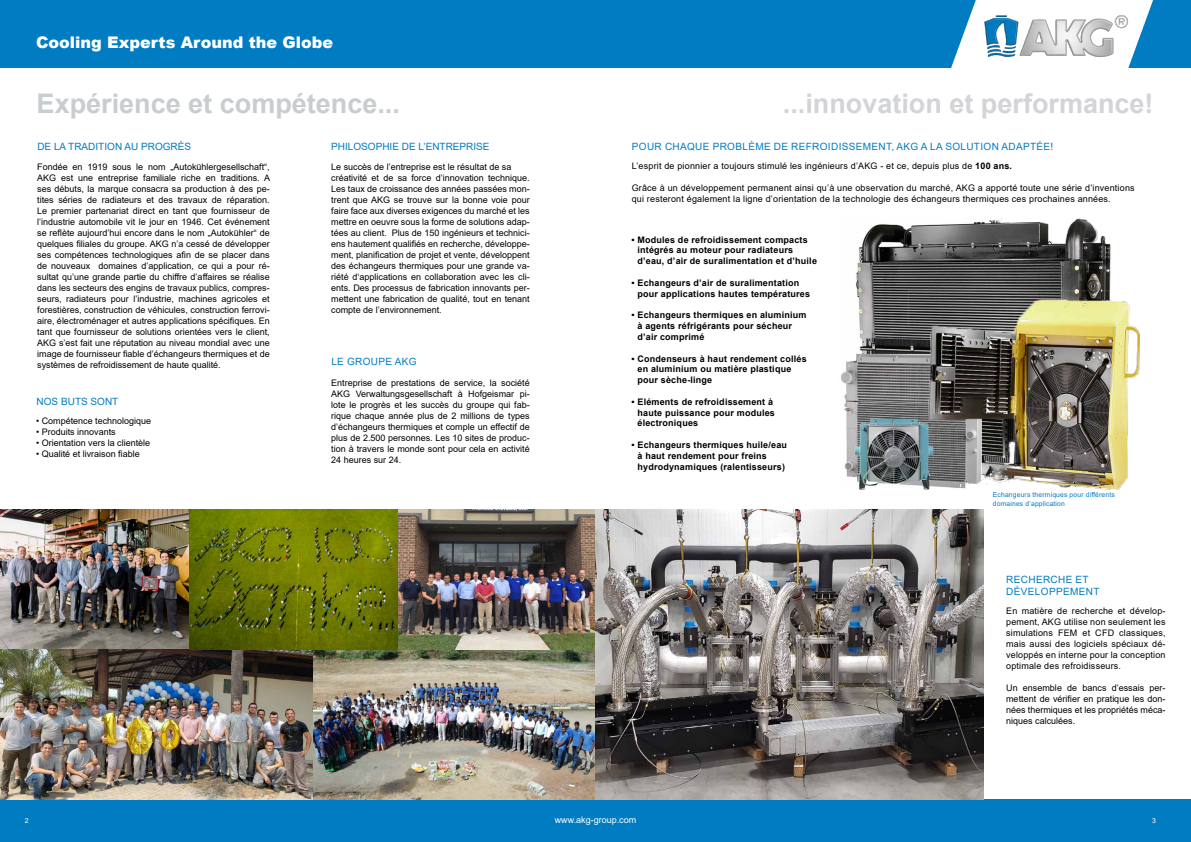
<style>
.page{position:relative;width:1191px;height:842px;background:#fff}
.page>*{position:absolute;margin:0;border:0;box-sizing:border-box;transform-origin:0 0}
.t1{font:700 27px "Arial";color:#d2d4d7}
.t2{font:700 27px "Arial";color:#c8cdcf}
.t3{font:900 16px "Arial";color:#fff}
.t4{font:10px/12px "Arial";letter-spacing:.035em;color:#007cc3}
.t5{font:10px "Arial";color:#007cc3}
.t6{font:9px/11px "Arial";color:#000;text-align:justify}
.t7{font:700 9px/10.8px "Arial";letter-spacing:.02em;color:#000}
.t8{font:9px/11px "Arial";letter-spacing:.02em;color:#000}
.t9{font:9px "Arial";color:#fff}
.t10{font:7px "Arial";color:#fff}
.t11{font:6.8px/9px "Arial";letter-spacing:.02em;color:#007cc3}
.s1{font-weight:700}
</style>
<div class="page">
<div style="left:0;top:0;width:1191px;height:67px;background:#007cc3"></div>
<svg style="left:950px;top:0;width:203px;height:68px"></svg>
<img style="left:982px;top:13px;width:148px;height:46px">
<div style="left:0;top:799px;width:1191px;height:43px;background:#007cc3"></div>
<img style="left:0;top:649px;width:595px;height:150px">
<img style="left:0;top:510px;width:189px;height:142px">
<img style="left:190px;top:510px;width:405px;height:140px">
<img style="left:595px;top:510px;width:389px;height:289px">
<img style="left:841px;top:219px;width:298px;height:270px">
<h2 class="t3" style="left:36px;top:27px;width:299px">Cooling Experts Around the Globe</h2>
<h2 class="t3" style="left:36px;top:31px;width:299px">Cooling Experts Around the Globe</h2>
<h1 class="t2" style="left:37px;top:85px;width:365px">Expérience et compétence...</h1>
<p class="t5" style="left:37px;top:140px;width:155px">DE LA TRADITION AU PROGRÈS</p>
<p class="t5" style="left:331px;top:140px;width:160px">PHILOSOPHIE DE L’ENTREPRISE</p>
<p class="t6" style="left:37px;top:161px;width:234px">Fondée en 1919 sous le nom „Autokühlergesellschaft“, AKG est une entreprise familiale riche en traditions. A ses débuts, la marque consacra sa production à des pe&shy;tites séries de radiateurs et des travaux de réparation.<br>Le premier partenariat direct en tant que fournisseur de l’industrie automobile vit le jour en 1946. Cet événement se reflète aujourd’hui encore dans le nom „Autokühler“ de quelques filiales du groupe. AKG n’a cessé de développer ses compétences technologiques afin de se placer dans de nouveaux domaines d’application, ce qui a pour ré&shy;sultat qu’une grande partie du chiffre d’affaires se réalise dans les secteurs des engins de travaux publics, compres&shy;seurs, radiateurs pour l’industrie, machines agricoles et forestières, construction de véhicules, construction ferrovi&shy;aire, électroménager et autres applications spécifiques. En tant que fournisseur de solutions orientées vers le client, AKG s’est fait une réputation au niveau mondial avec une image de fournisseur fiable d’échangeurs thermiques et de systèmes de refroidissement de haute qualité.</p>
<p class="t6" style="left:331px;top:161px;width:200px;text-align:left">Le succès de l’entreprise est le résultat de sa créativité et de sa force d’innovation technique.<br>Les taux de croissance des années passées mon&shy;trent que AKG se trouve sur la bonne voie pour faire face aux diverses exigences du marché et les mettre en oeuvre sous la forme de solutions adap&shy;tées au client. Plus de 150 ingénieurs et technici&shy;ens hautement qualifiés en recherche, développe&shy;ment, planification de projet et vente, développent des échangeurs thermiques pour une grande va&shy;riété d‘applications en collaboration avec les cli&shy;ents. Des processus de fabrication innovants per&shy;mettent une fabrication de qualité, tout en tenant compte de l’environnement.</p>
<p class="t4" style="left:331px;top:356px;width:87px">LE GROUPE AKG</p>
<p class="t5" style="left:37px;top:395px;width:83px">NOS BUTS SONT</p>
<p class="t6" style="left:36px;top:415px;width:117px">• Compétence technologique</p>
<p class="t6" style="left:36px;top:426px;width:81px">• Produits innovants</p>
<p class="t6" style="left:36px;top:437px;width:116px">• Orientation vers la clientèle</p>
<p class="t6" style="left:36px;top:448px;width:105px">• Qualité et livraison fiable</p>
<p class="t6" style="left:331px;top:378px;width:200px">Entreprise de prestations de service, la société AKG Verwaltungsgesellschaft à Hofgeismar pi&shy;lote le progrès et les succès du groupe qui fab&shy;rique chaque année plus de 2 millions de types d’échangeurs thermiques et comple un effectif de plus de 2.500 personnes. Les 10 sites de produc&shy;tion à travers le monde sont pour cela en activité 24 heures sur 24.</p>
<h1 class="t1" style="left:783px;top:85px;width:372px">...innovation et performance!</h1>
<p class="t4" style="left:632px;top:141px;width:423px">POUR CHAQUE PROBLÈME DE REFROIDISSEMENT, AKG A LA SOLUTION ADAPTÉE!</p>
<p class="t8" style="left:632px;top:160px;width:382px">L’esprit de pionnier a toujours stimulé les ingénieurs d’AKG - et ce, depuis plus de <span class="s1">100 ans.</span></p>
<p class="t8" style="left:632px;top:182px;width:504px">Grâce à un développement permanent ainsi qu’à une observation du marché, AKG a apporté toute une série d’inventions qui resteront également la ligne d’orientation de la technologie des échangeurs thermiques ces prochaines années.</p>
<p class="t7" style="left:637px;top:234px;width:181px;text-indent:-6px">• Modules de refroidissement compacts intégrés au moteur pour radiateurs d’eau, d’air de suralimentation et d’huile</p>
<p class="t7" style="left:637px;top:277px;width:174px;text-indent:-6px">• Echangeurs d’air de suralimentation pour applications hautes températures</p>
<p class="t7" style="left:637px;top:310px;width:170px;text-indent:-6px">• Echangeurs thermiques en aluminium à agents réfrigérants pour sécheur d’air comprimé</p>
<p class="t7" style="left:637px;top:353px;width:171px;text-indent:-6px">• Condenseurs à haut rendement collés en aluminium ou matière plastique pour sèche-linge</p>
<p class="t7" style="left:637px;top:396px;width:139px;text-indent:-6px">• Eléments de refroidissement à haute puissance pour modules électroniques</p>
<p class="t7" style="left:637px;top:439px;width:151px;text-indent:-6px">• Echangeurs thermiques huile/eau à haut rendement pour freins hydrodynamiques (ralentisseurs)</p>
<p class="t11" style="left:993px;top:490px;width:123px">Echangeurs thermiques pour différents domaines d’application</p>
<p class="t4" style="left:1006px;top:573px;width:95px">RECHERCHE ET<br>DÉVELOPPEMENT</p>
<p class="t6" style="left:1006px;top:605px;width:161px">En matière de recherche et dévelop&shy;pement, AKG utilise non seulement les simulations FEM et CFD classiques, mais aussi des logiciels spéciaux dé&shy;veloppés en interne pour la conception optimale des refroidisseurs.</p>
<p class="t6" style="left:1006px;top:682px;width:161px">Un ensemble de bancs d’essais per&shy;mettent de vérifier en pratique les don&shy;nées thermiques et les propriétés méca&shy;niques calculées.</p>
<p class="t9" style="left:555px;top:813px;width:83px">www.akg-group.com</p>
<p class="t10" style="left:25px;top:815px;width:5px">2</p>
<p class="t10" style="left:1152px;top:815px;width:5px">3</p>
</div>
